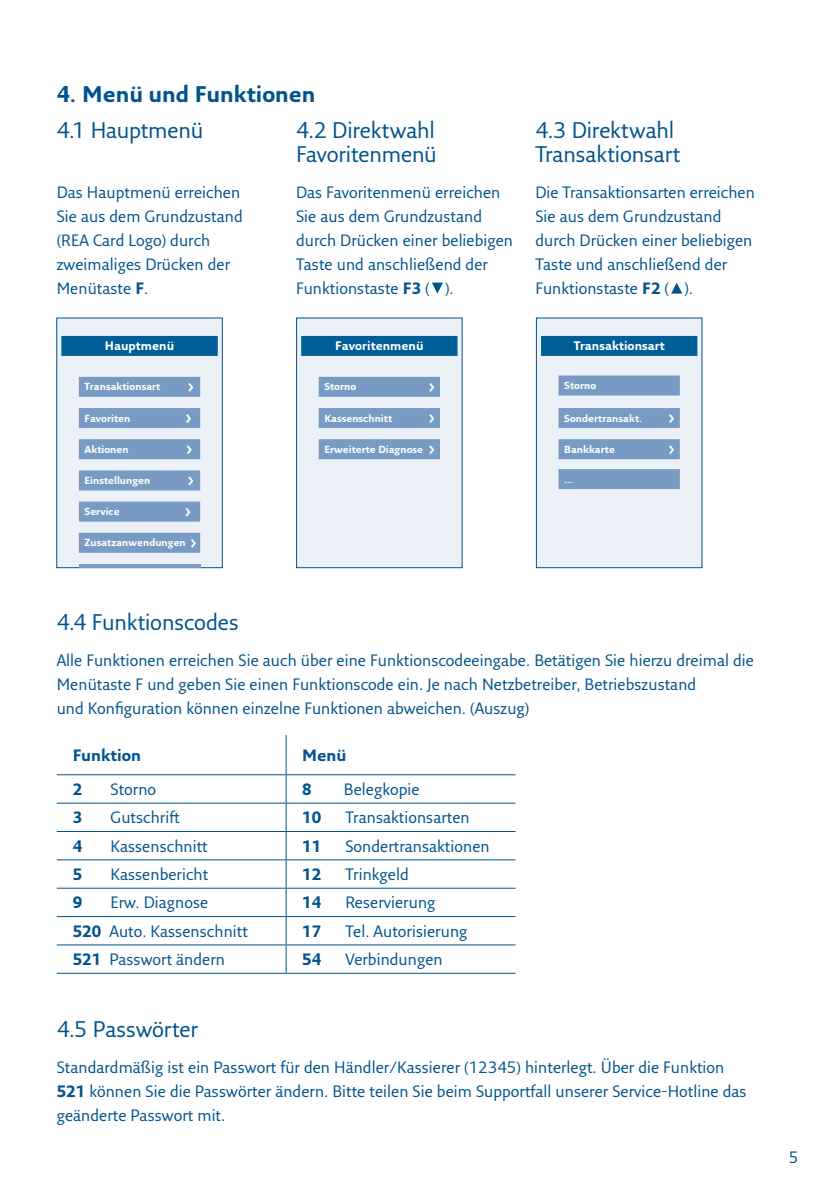
<style>
.page{position:relative;width:840px;height:1191px;background:#fff}
.page>*{position:absolute;margin:0;border:0;box-sizing:border-box;transform-origin:0 0}
.t1{font:22px/24px "Fresco Sans Plus Pro";letter-spacing:-.01em;color:#00548e}
.t2{font:700 22px "Fresco Sans Plus Pro";color:#00548e}
.t3{font:16px/24px "Fresco Sans Plus Pro";color:#00548e}
.t4{font:700 16px "Fresco Sans Plus Pro";color:#00548e}
.t5{font:700 12px "Fresco Sans Plus Pro";color:#fff}
.t6{font:700 10px "Fresco Sans Plus Pro";color:#fff}
.s1{font-weight:700}
</style>
<div class="page">
<div style="left:56px;top:317px;width:167px;height:251px;background:#ecf1f7;border:1px solid #00548e"></div>
<div style="left:61px;top:336px;width:156px;height:20px;background:#005e97"></div>
<div style="left:79px;top:377px;width:121px;height:20px;background:#789bc4"></div>
<svg style="left:188px;top:383px;width:5px;height:9px"></svg>
<div style="left:79px;top:439px;width:121px;height:20px;background:#789bc4"></div>
<svg style="left:187px;top:445px;width:5px;height:9px"></svg>
<div style="left:79px;top:501px;width:121px;height:20px;background:#789bc4"></div>
<svg style="left:185px;top:508px;width:5px;height:8px"></svg>
<div style="left:79px;top:533px;width:121px;height:20px;background:#789bc4"></div>
<svg style="left:191px;top:539px;width:5px;height:9px"></svg>
<hr style="left:79px;top:564px;width:121px;height:3px;background:#789bc4">
<div style="left:79px;top:408px;width:121px;height:20px;background:#789bc4"></div>
<svg style="left:186px;top:414px;width:5px;height:9px"></svg>
<div style="left:79px;top:470px;width:121px;height:20px;background:#789bc4"></div>
<svg style="left:188px;top:476px;width:5px;height:9px"></svg>
<div style="left:535px;top:317px;width:167px;height:251px;background:#ecf1f7;border:1px solid #00548e"></div>
<div style="left:540px;top:336px;width:157px;height:20px;background:#005e97"></div>
<div style="left:558px;top:375px;width:121px;height:20px;background:#789bc4"></div>
<div style="left:558px;top:439px;width:121px;height:20px;background:#789bc4"></div>
<svg style="left:669px;top:445px;width:4px;height:9px"></svg>
<div style="left:558px;top:408px;width:121px;height:20px;background:#789bc4"></div>
<svg style="left:669px;top:414px;width:4px;height:9px"></svg>
<div style="left:558px;top:469px;width:121px;height:20px;background:#789bc4"></div>
<div style="left:296px;top:317px;width:166px;height:251px;background:#ecf1f7;border:1px solid #00548e"></div>
<div style="left:301px;top:336px;width:156px;height:20px;background:#005e97"></div>
<div style="left:318px;top:377px;width:122px;height:20px;background:#789bc4"></div>
<svg style="left:429px;top:383px;width:5px;height:9px"></svg>
<div style="left:318px;top:439px;width:122px;height:20px;background:#789bc4"></div>
<svg style="left:429px;top:445px;width:5px;height:9px"></svg>
<div style="left:318px;top:408px;width:122px;height:20px;background:#789bc4"></div>
<svg style="left:429px;top:414px;width:5px;height:9px"></svg>
<hr style="left:285px;top:735px;width:1px;height:39px;background:#00548e">
<hr style="left:57px;top:774px;width:229px;height:1px;background:#00548e">
<hr style="left:286px;top:774px;width:229px;height:1px;background:#00548e">
<hr style="left:57px;top:802px;width:229px;height:1px;background:#00548e">
<hr style="left:286px;top:802px;width:229px;height:1px;background:#00548e">
<hr style="left:57px;top:831px;width:229px;height:1px;background:#00548e">
<hr style="left:286px;top:831px;width:229px;height:1px;background:#00548e">
<hr style="left:57px;top:859px;width:229px;height:1px;background:#00548e">
<hr style="left:286px;top:859px;width:229px;height:1px;background:#00548e">
<hr style="left:57px;top:887px;width:229px;height:1px;background:#00548e">
<hr style="left:286px;top:887px;width:229px;height:1px;background:#00548e">
<hr style="left:57px;top:916px;width:229px;height:1px;background:#00548e">
<hr style="left:286px;top:916px;width:229px;height:1px;background:#00548e">
<hr style="left:57px;top:944px;width:229px;height:1px;background:#00548e">
<hr style="left:286px;top:944px;width:229px;height:1px;background:#00548e">
<svg style="left:285px;top:775px;width:1px;height:197px"></svg>
<hr style="left:57px;top:972px;width:229px;height:1px;background:#00548e">
<hr style="left:286px;top:972px;width:229px;height:1px;background:#00548e">
<svg style="left:432px;top:282px;width:10px;height:12px"></svg>
<svg style="left:671px;top:282px;width:11px;height:12px"></svg>
<h1 class="t2" style="left:57px;top:80px;width:260px">4. Menü und Funktionen</h1>
<h1 class="t1" style="left:57px;top:117px;width:148px">4.1 Hauptmenü</h1>
<p class="t3" style="left:57px;top:180px;width:187px">Das Hauptmenü erreichen<br>Sie aus dem Grundzustand (REA Card Logo) durch zweimaliges Drücken der<br>Menütaste <span class="s1">F</span>.</p>
<h1 class="t1" style="left:296px;top:117px;width:142px">4.2 Direktwahl<br>Favoritenmenü</h1>
<p class="t3" style="left:296px;top:180px;width:218px">Das Favoritenmenü erreichen<br>Sie aus dem Grundzustand durch Drücken einer beliebigen<br>Taste und anschließend der<br>Funktionstaste <span class="s1">F3</span> ( ).</p>
<h1 class="t1" style="left:535px;top:117px;width:146px">4.3 Direktwahl<br>Transaktionsart</h1>
<p class="t3" style="left:535px;top:180px;width:221px">Die Transaktionsarten erreichen<br>Sie aus dem Grundzustand durch Drücken einer beliebigen<br>Taste und anschließend der<br>Funktionstaste <span class="s1">F2</span> ( ).</p>
<p class="t5" style="left:105px;top:338px;width:71px">Hauptmenü</p>
<p class="t6" style="left:84px;top:380px;width:77px">Transaktionsart</p>
<p class="t5" style="left:335px;top:338px;width:90px">Favoritenmenü</p>
<p class="t6" style="left:324px;top:380px;width:34px">Storno</p>
<p class="t5" style="left:573px;top:338px;width:92px">Transaktionsart</p>
<p class="t6" style="left:564px;top:379px;width:34px">Storno</p>
<p class="t6" style="left:84px;top:412px;width:47px">Favoriten</p>
<p class="t6" style="left:324px;top:412px;width:69px">Kassenschnitt</p>
<p class="t6" style="left:564px;top:412px;width:79px">Sondertransakt.</p>
<p class="t6" style="left:84px;top:443px;width:46px">Aktionen</p>
<p class="t6" style="left:324px;top:443px;width:100px">Erweiterte Diagnose</p>
<p class="t6" style="left:564px;top:443px;width:52px">Bankkarte</p>
<p class="t6" style="left:84px;top:474px;width:67px">Einstellungen</p>
<p class="t6" style="left:564px;top:473px;width:10px">…</p>
<p class="t6" style="left:84px;top:505px;width:37px">Service</p>
<p class="t6" style="left:84px;top:536px;width:103px">Zusatzanwendungen</p>
<h1 class="t1" style="left:57px;top:609px;width:183px">4.4 Funktionscodes</h1>
<p class="t3" style="left:57px;top:648px;width:698px">Alle Funktionen erreichen Sie auch über eine Funktionscodeeingabe. Betätigen Sie hierzu dreimal die<br>Menütaste F und geben Sie einen Funktionscode ein. Je nach Netzbetreiber, Betriebszustand<br>und Konfiguration können einzelne Funktionen abweichen. (Auszug)</p>
<p class="t4" style="left:73px;top:745px;width:70px">Funktion</p>
<p class="t4" style="left:302px;top:745px;width:46px">Menü</p>
<p class="t4" style="left:73px;top:779px;width:11px">2</p>
<p class="t3" style="left:110px;top:777px;width:47px">Storno</p>
<p class="t4" style="left:302px;top:779px;width:11px">8</p>
<p class="t3" style="left:344px;top:777px;width:77px">Belegkopie</p>
<p class="t4" style="left:73px;top:807px;width:11px">3</p>
<p class="t3" style="left:110px;top:805px;width:71px">Gutschrift</p>
<p class="t4" style="left:302px;top:807px;width:21px">10</p>
<p class="t3" style="left:345px;top:805px;width:126px">Transaktionsarten</p>
<p class="t4" style="left:73px;top:836px;width:11px">4</p>
<p class="t3" style="left:110px;top:833px;width:99px">Kassenschnitt</p>
<p class="t4" style="left:302px;top:836px;width:21px">11</p>
<p class="t3" style="left:345px;top:833px;width:146px">Sondertransaktionen</p>
<p class="t4" style="left:73px;top:864px;width:11px">5</p>
<p class="t3" style="left:110px;top:862px;width:99px">Kassenbericht</p>
<p class="t4" style="left:302px;top:864px;width:21px">12</p>
<p class="t3" style="left:345px;top:862px;width:65px">Trinkgeld</p>
<p class="t4" style="left:73px;top:892px;width:11px">9</p>
<p class="t3" style="left:110px;top:890px;width:99px">Erw. Diagnose</p>
<p class="t4" style="left:302px;top:892px;width:21px">14</p>
<p class="t3" style="left:345px;top:890px;width:91px">Reservierung</p>
<p class="t3" style="left:73px;top:919px;width:176px"><span class="s1">520</span> Auto. Kassenschnitt</p>
<p class="t4" style="left:302px;top:921px;width:21px">17</p>
<p class="t3" style="left:345px;top:919px;width:123px">Tel. Autorisierung</p>
<p class="t3" style="left:73px;top:947px;width:154px"><span class="s1">521</span> Passwort ändern</p>
<p class="t4" style="left:302px;top:949px;width:21px">54</p>
<p class="t3" style="left:345px;top:947px;width:99px">Verbindungen</p>
<h1 class="t1" style="left:57px;top:1016px;width:142px">4.5 Passwörter</h1>
<p class="t3" style="left:57px;top:1054px;width:691px">Standardmäßig ist ein Passwort für den Händler/Kassierer (12345) hinterlegt. Über die Funktion<br><span class="s1">521</span> können Sie die Passwörter ändern. Bitte teilen Sie beim Supportfall unserer Service-Hotline das geänderte Passwort mit.</p>
<p class="t3" style="left:788px;top:1144px;width:11px">5</p>
</div>
